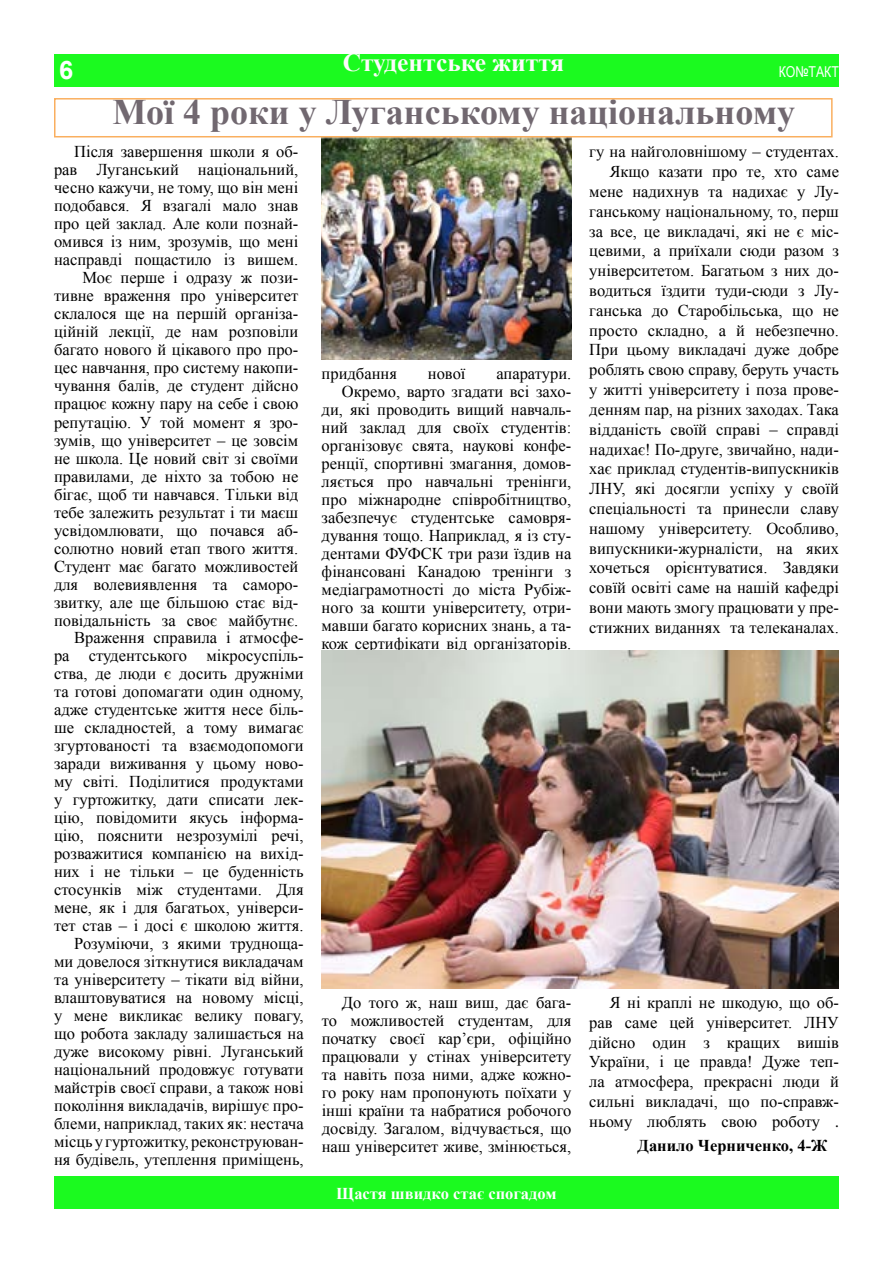
<style>
.page{position:relative;width:893px;height:1263px;background:#fff}
.page>*{position:absolute;margin:0;border:0;box-sizing:border-box;transform-origin:0 0}
.t1{font:700 36px "Times New Roman";color:#716870}
.t2{font:700 25.5px "Times New Roman";color:#fefafc}
.t3{font:700 25.5px "Arial";color:#fff}
.t4{font:16.5px/19.8px "Times New Roman";color:#000;text-align:right}
.t5{font:700 16.5px "Times New Roman";color:#fff}
.t6{font:700 16.5px "Times New Roman";color:#000}
.t7{font:15px "Arial Narrow";color:#fff}
.s1{font-family:"Minion Pro"}
</style>
<div class="page">
<img style="left:322px;top:138px;width:249px;height:221px">
<img style="left:322px;top:650px;width:517px;height:338px">
<div style="left:54px;top:1177px;width:785px;height:32px;background:#1bfa1f"></div>
<div style="left:54px;top:54px;width:785px;height:32px;background:#1bfa1f"></div>
<div style="left:54px;top:98px;width:779px;height:39px;border:2px solid #faaf5f"></div>
<h2 class="t3" style="left:59px;top:53px;width:16px">6</h2>
<h2 class="t2" style="left:343px;top:45px;width:223px">Студентське життя</h2>
<p class="t7" style="left:779px;top:61px;width:62px">КО№ТАКТ</p>
<h1 class="t1" style="left:113px;top:87px;width:684px">Мої 4 роки у Луганському національному</h1>
<p class="t4" style="left:74px;top:142px;width:226px">Після завершення школи я об-</p>
<p class="t4" style="left:54px;top:160px;width:246px">рав Луганський національний,</p>
<p class="t4" style="left:54px;top:178px;width:246px">чесно кажучи, не тому, що він мені</p>
<p class="t4" style="left:54px;top:196px;width:246px">подобався. Я взагалі мало знав</p>
<p class="t4" style="left:54px;top:214px;width:246px">про цей заклад. Але коли познай-</p>
<p class="t4" style="left:54px;top:232px;width:246px">омився із ним, зрозумів, що мені</p>
<p class="t4" style="left:54px;top:250px;width:246px">насправді пощастило із вишем.</p>
<p class="t4" style="left:83px;top:268px;width:217px">Моє перше і одразу ж пози-</p>
<p class="t4" style="left:54px;top:286px;width:246px">тивне враження про університет</p>
<p class="t4" style="left:54px;top:304px;width:246px">склалося ще на першій організа-</p>
<p class="t4" style="left:54px;top:322px;width:246px">ційній лекції, де нам розповіли</p>
<p class="t4" style="left:54px;top:340px;width:246px">багато нового й цікавого про про-</p>
<p class="t4" style="left:54px;top:358px;width:246px">цес навчання, про систему накопи-</p>
<p class="t4" style="left:54px;top:376px;width:246px">чування балів, де студент дійсно</p>
<p class="t4" style="left:54px;top:394px;width:246px">працює кожну пару на себе і свою</p>
<p class="t4" style="left:54px;top:412px;width:246px">репутацію. У той момент я зро-</p>
<p class="t4" style="left:54px;top:430px;width:246px">зумів, що університет – це зовсім</p>
<p class="t4" style="left:54px;top:448px;width:246px">не школа. Це новий світ зі своїми</p>
<p class="t4" style="left:54px;top:466px;width:246px">правилами, де ніхто за тобою не</p>
<p class="t4" style="left:54px;top:484px;width:246px">бігає, щоб ти навчався. Тільки від</p>
<p class="t4" style="left:54px;top:502px;width:246px">тебе залежить результат і ти маєш</p>
<p class="t4" style="left:54px;top:520px;width:246px">усвідомлювати, що почався аб-</p>
<p class="t4" style="left:54px;top:538px;width:246px">солютно новий етап твого життя.</p>
<p class="t4" style="left:54px;top:556px;width:246px">Студент має багато можливостей</p>
<p class="t4" style="left:54px;top:574px;width:246px">для волевиявлення та саморо-</p>
<p class="t4" style="left:54px;top:592px;width:246px">звитку, але ще більшою стає від-</p>
<p class="t4" style="left:54px;top:610px;width:246px">повідальність за своє майбутнє.</p>
<p class="t4" style="left:74px;top:627px;width:231px">Враження справила і атмосфе-</p>
<p class="t4" style="left:54px;top:645px;width:251px">ра студентського мікросуспіль-</p>
<p class="t4" style="left:54px;top:663px;width:251px">ства, де люди є досить дружніми</p>
<p class="t4" style="left:54px;top:681px;width:251px">та готові допомагати один одному,</p>
<p class="t4" style="left:54px;top:699px;width:251px">адже студентське життя несе біль-</p>
<p class="t4" style="left:54px;top:717px;width:251px">ше складностей, а тому вимагає</p>
<p class="t4" style="left:54px;top:735px;width:251px">згуртованості та взаємодопомоги</p>
<p class="t4" style="left:54px;top:753px;width:251px">заради виживання у цьому ново-</p>
<p class="t4" style="left:54px;top:771px;width:251px">му світі. Поділитися продуктами</p>
<p class="t4" style="left:54px;top:789px;width:251px">у гуртожитку, дати списати лек-</p>
<p class="t4" style="left:54px;top:807px;width:251px">цію, повідомити якусь інформа-</p>
<p class="t4" style="left:54px;top:825px;width:251px">цію, пояснити незрозумілі речі,</p>
<p class="t4" style="left:54px;top:843px;width:251px">розважитися компанією на вихід-</p>
<p class="t4" style="left:54px;top:861px;width:251px">них і не тільки – це буденність</p>
<p class="t4" style="left:54px;top:879px;width:251px">стосунків між студентами. Для</p>
<p class="t4" style="left:54px;top:897px;width:251px">мене, як і для багатьох, універси-</p>
<p class="t4" style="left:54px;top:915px;width:251px">тет став ‒ і досі є школою життя.</p>
<p class="t4" style="left:74px;top:933px;width:231px">Розуміючи, з якими трудноща-</p>
<p class="t4" style="left:54px;top:951px;width:251px">ми довелося зіткнутися викладачам</p>
<p class="t4" style="left:54px;top:969px;width:251px">та університету – тікати від війни,</p>
<p class="t4" style="left:54px;top:987px;width:251px">влаштовуватися на новому місці,</p>
<p class="t4" style="left:54px;top:1005px;width:251px">у мене викликає велику повагу,</p>
<p class="t4" style="left:54px;top:1023px;width:251px">що робота закладу залишається на</p>
<p class="t4" style="left:54px;top:1041px;width:251px">дуже високому рівні. Луганський</p>
<p class="t4" style="left:54px;top:1059px;width:251px">національний продовжує готувати</p>
<p class="t4" style="left:54px;top:1077px;width:251px">майстрів своєї справи, а також нові</p>
<p class="t4" style="left:54px;top:1095px;width:251px">покоління викладачів, вирішує про-</p>
<p class="t4" style="left:54px;top:1113px;width:251px">блеми, наприклад, таких як: нестача</p>
<p class="t4" style="left:54px;top:1131px;width:251px">місць у гуртожитку, реконструюван-</p>
<p class="t4" style="left:54px;top:1149px;width:251px">ня будівель, утеплення приміщень,</p>
<p class="t4" style="left:322px;top:364px;width:77px">придбання</p>
<p class="t4" style="left:428px;top:364px;width:39px">нової</p>
<p class="t4" style="left:322px;top:364px;width:251px;line-height:18px">апаратури.<br>Окремо, варто згадати всі захо&shy;ди, які проводить вищий навчаль&shy;ний заклад для своїх студентів: організовує свята, наукові конфе&shy;ренції, спортивні змагання, домов&shy;ляється про навчальні тренінги, про міжнародне співробітництво, забезпечує студентське самовря&shy;дування тощо. Наприклад, я із сту&shy;дентами ФУФСК три рази їздив на фінансовані Канадою тренінги з медіаграмотності до міста Рубіж&shy;ного за кошти університету, отри&shy;мавши багато корисних знань, а та&shy;кож сертифікати від організаторів.</p>
<p class="t4" style="left:322px;top:993px;width:251px;line-height:18px;text-align:justify;text-indent:20px">До того ж, наш виш, дає бага&shy;то можливостей студентам, для початку своєї кар’єри, офіційно працювали у стінах університету та навіть поза ними, адже кожно&shy;го року нам пропонують поїхати у інші країни та набратися робочого досвіду. Загалом, відчувається, що наш університет живе, змінюється,</p>
<p class="t5" style="left:336px;top:1181px;width:222px">Щастя швидко стає спогадом</p>
<p class="t4" style="left:589px;top:142px;width:251px">гу на найголовнішому – студентах.<br>Якщо казати про те, хто саме мене надихнув та надихає у Лу&shy;ганському національному, то, перш за все, це викладачі, які не є міс&shy;цевими, а приїхали сюди разом з університетом. Багатьом з них до&shy;водиться їздити туди-сюди з Лу&shy;ганська до Старобільська, що не просто складно, а й небезпечно.<br>При цьому викладачі дуже добре роблять свою справу, беруть участь у житті університету і поза прове&shy;денням пар, на різних заходах. Така відданість своїй справі ‒ справді надихає! По-друге, звичайно, нади&shy;хає приклад студентів-випускників ЛНУ, які досягли успіху у своїй спеціальності та принесли славу нашому університету. Особливо, випускники-журналісти, на яких хочеться орієнтуватися. Завдяки совїй освіті саме на нашій кафедрі вони мають змогу працювати у пре&shy;стижних виданнях та телеканалах.</p>
<p class="t4" style="left:589px;top:992px;width:251px;text-align:justify;text-indent:20px">Я ні краплі не шкодую, що об&shy;рав саме цей університет. ЛНУ дійсно один з кращих вишів України, і це правда! Дуже теп&shy;ла атмосфера, прекрасні люди й сильні викладачі, що по-справж&shy;ньому люблять свою роботу <span class="s1">.</span></p>
<p class="t6" style="left:638px;top:1134px;width:191px">Данило Черниченко, 4-Ж</p>
</div>
